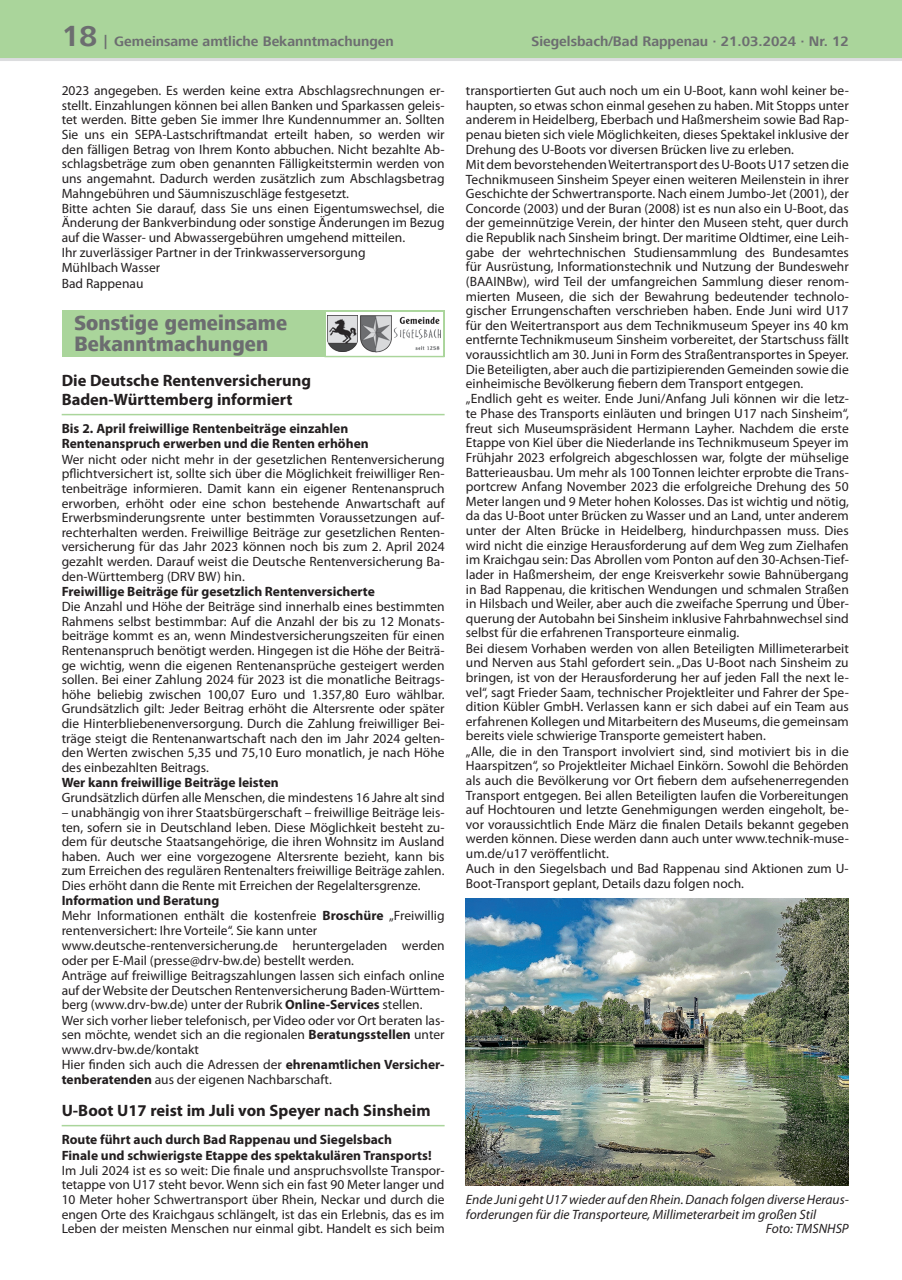
<style>
.page{position:relative;width:902px;height:1280px;background:#fff}
.page>*{position:absolute;margin:0;border:0;box-sizing:border-box;transform-origin:0 0}
.t1{font:800 21.45px/21px "Frutiger Next LT";letter-spacing:.01em;color:#6c6d70;scale:.91 1}
.NM_Überschrift_groß{font:700 16.5px/19.5px "Myriad Pro";color:#231f20}
.t2{font:700 14.25px "Frutiger Next LT";color:#6c6d70}
.NM_Textblock{font:13.5px/14.5px "Myriad Pro";color:#231f20;text-align:justify}
.NM_Textblock-2{font:700 13.5px "Myriad Pro";color:#231f20}
.NM_Bild{font:italic 13.5px "Myriad Pro";color:#231f20}
.NM_Überschrift{font:700 13.5px "Myriad Pro";color:#231f20}
.s1{font-size:30px}
.s2{font-weight:700}
</style>
<div class="page">
<div style="left:0;top:0;width:901px;height:60px;background:#aad59b"></div>
<hr style="left:0;top:58px;width:901px;height:3px;background:#dcdddf">
<img style="left:466px;top:898px;width:382px;height:287px">
<hr style="left:62px;top:414px;width:382px;height:1px;background:#aad59b">
<hr style="left:62px;top:1125px;width:382px;height:1px;background:#aad59b">
<div style="left:62px;top:310px;width:382px;height:47px;background:#aad59b"></div>
<div style="left:325px;top:311px;width:118px;height:46px;background:#fff"></div>
<img style="left:327px;top:315px;width:30px;height:37px">
<img style="left:360px;top:315px;width:31px;height:38px">
<img style="left:393px;top:316px;width:47px;height:34px">
<div style="left:324px;top:310px;width:120px;height:47px;border:1px solid #aad59b"></div>
<p class="t2" style="left:62px;top:33px;width:333px"><span class="s1">18</span> | Gemeinsame amtliche Bekanntmachungen</p>
<p class="t2" style="left:531px;top:33px;width:319px">Siegelsbach/Bad Rappenau · 21.03.2024 · Nr. 12</p>
<p class="NM_Textblock" style="left:466px;top:83px;width:384px">transportierten Gut auch noch um ein U-Boot, kann wohl keiner be&shy;haupten, so etwas schon einmal gesehen zu haben. Mit Stopps unter anderem in Heidelberg, Eberbach und Haßmersheim sowie Bad Rap&shy;penau bieten sich viele Möglichkeiten, dieses Spektakel inklusive der Drehung des U-Boots vor diversen Brücken live zu erleben.</p>
<p class="NM_Textblock" style="left:466px;top:157px;width:384px">Mit dem bevorstehenden Weitertransport des U-Boots U17 setzen die Technikmuseen Sinsheim Speyer einen weiteren Meilenstein in ihrer Geschichte der Schwertransporte. Nach einem Jumbo-Jet (2001), der Concorde (2003) und der Buran (2008) ist es nun also ein U-Boot, das der gemeinnützige Verein, der hinter den Museen steht, quer durch die Republik nach Sinsheim bringt. Der maritime Oldtimer, eine Leih&shy;gabe der wehrtechnischen Studiensammlung des Bundesamtes für Ausrüstung, Informationstechnik und Nutzung der Bundeswehr (BAAINBw), wird Teil der umfangreichen Sammlung dieser renom&shy;mierten Museen, die sich der Bewahrung bedeutender technolo&shy;gischer Errungenschaften verschrieben haben. Ende Juni wird U17 für den Weitertransport aus dem Technikmuseum Speyer ins 40 km entfernte Technikmuseum Sinsheim vorbereitet, der Startschuss fällt voraussichtlich am 30. Juni in Form des Straßentransportes in Speyer.<br>Die Beteiligten, aber auch die partizipierenden Gemeinden sowie die einheimische Bevölkerung fiebern dem Transport entgegen.</p>
<p class="NM_Textblock" style="left:466px;top:391px;width:384px">„Endlich geht es weiter. Ende Juni/Anfang Juli können wir die letz&shy;te Phase des Transports einläuten und bringen U17 nach Sinsheim“, freut sich Museumspräsident Hermann Layher. Nachdem die erste Etappe von Kiel über die Niederlande ins Technikmuseum Speyer im Frühjahr 2023 erfolgreich abgeschlossen war, folgte der mühselige Batterieausbau. Um mehr als 100 Tonnen leichter erprobte die Trans&shy;portcrew Anfang November 2023 die erfolgreiche Drehung des 50<br>Meter langen und 9 Meter hohen Kolosses. Das ist wichtig und nötig, da das U-Boot unter Brücken zu Wasser und an Land, unter anderem unter der Alten Brücke in Heidelberg, hindurchpassen muss. Dies wird nicht die einzige Herausforderung auf dem Weg zum Zielhafen im Kraichgau sein: Das Abrollen vom Ponton auf den 30-Achsen-Tief&shy;lader in Haßmersheim, der enge Kreisverkehr sowie Bahnübergang in Bad Rappenau, die kritischen Wendungen und schmalen Straßen in Hilsbach und Weiler, aber auch die zweifache Sperrung und Über&shy;querung der Autobahn bei Sinsheim inklusive Fahrbahnwechsel sind selbst für die erfahrenen Transporteure einmalig.</p>
<p class="NM_Textblock" style="left:466px;top:641px;width:384px">Bei diesem Vorhaben werden von allen Beteiligten Millimeterarbeit und Nerven aus Stahl gefordert sein. „Das U-Boot nach Sinsheim zu bringen, ist von der Herausforderung her auf jeden Fall the next le&shy;vel“, sagt Frieder Saam, technischer Projektleiter und Fahrer der Spe&shy;dition Kübler GmbH. Verlassen kann er sich dabei auf ein Team aus erfahrenen Kollegen und Mitarbeitern des Museums, die gemeinsam bereits viele schwierige Transporte gemeistert haben.</p>
<p class="NM_Textblock" style="left:466px;top:744px;width:384px">„Alle, die in den Transport involviert sind, sind motiviert bis in die Haarspitzen“, so Projektleiter Michael Einkörn. Sowohl die Behörden als auch die Bevölkerung vor Ort fiebern dem aufsehenerregenden Transport entgegen. Bei allen Beteiligten laufen die Vorbereitungen auf Hochtouren und letzte Genehmigungen werden eingeholt, be&shy;vor voraussichtlich Ende März die finalen Details bekannt gegeben werden können. Diese werden dann auch unter www.technik-muse&shy;um.de/u17 veröffentlicht.</p>
<p class="NM_Textblock" style="left:466px;top:861px;width:384px">Auch in den Siegelsbach und Bad Rappenau sind Aktionen zum U-<br>Boot-Transport geplant, Details dazu folgen noch.</p>
<p class="NM_Textblock" style="left:62px;top:83px;width:384px">2023 angegeben. Es werden keine extra Abschlagsrechnungen er&shy;stellt. Einzahlungen können bei allen Banken und Sparkassen geleis&shy;tet werden. Bitte geben Sie immer Ihre Kundennummer an. Sollten Sie uns ein SEPA-Lastschriftmandat erteilt haben, so werden wir den fälligen Betrag von Ihrem Konto abbuchen. Nicht bezahlte Ab&shy;schlagsbeträge zum oben genannten Fälligkeitstermin werden von uns angemahnt. Dadurch werden zusätzlich zum Abschlagsbetrag Mahngebühren und Säumniszuschläge festgesetzt.</p>
<p class="NM_Textblock" style="left:62px;top:201px;width:384px">Bitte achten Sie darauf, dass Sie uns einen Eigentumswechsel, die Änderung der Bankverbindung oder sonstige Änderungen im Bezug auf die Wasser- und Abwassergebühren umgehend mitteilen.</p>
<p class="NM_Textblock" style="left:62px;top:245px;width:305px">Ihr zuverlässiger Partner in der Trinkwasserversorgung</p>
<p class="NM_Textblock" style="left:62px;top:260px;width:100px">Mühlbach Wasser</p>
<p class="NM_Textblock" style="left:62px;top:276px;width:83px">Bad Rappenau</p>
<p class="t1" style="left:74px;top:313px;width:235px">Sonstige gemeinsame<br>Bekanntmachungen</p>
<p class="NM_Überschrift_groß" style="left:62px;top:370px;width:251px">Die Deutsche Rentenversicherung<br>Baden-Württemberg informiert</p>
<p class="NM_Überschrift" style="left:62px;top:420px;width:288px">Bis 2. April freiwillige Rentenbeiträge einzahlen</p>
<p class="NM_Textblock-2" style="left:62px;top:435px;width:308px">Rentenanspruch erwerben und die Renten erhöhen</p>
<p class="NM_Textblock" style="left:62px;top:452px;width:384px">Wer nicht oder nicht mehr in der gesetzlichen Rentenversicherung pflichtversichert ist, sollte sich über die Möglichkeit freiwilliger Ren&shy;tenbeiträge informieren. Damit kann ein eigener Rentenanspruch erworben, erhöht oder eine schon bestehende Anwartschaft auf Erwerbsminderungsrente unter bestimmten Voraussetzungen auf&shy;rechterhalten werden. Freiwillige Beiträge zur gesetzlichen Renten&shy;versicherung für das Jahr 2023 können noch bis zum 2. April 2024 gezahlt werden. Darauf weist die Deutsche Rentenversicherung Ba&shy;den-Württemberg (DRV BW) hin.</p>
<p class="NM_Textblock-2" style="left:62px;top:582px;width:315px">Freiwillige Beiträge für gesetzlich Rentenversicherte</p>
<p class="NM_Textblock" style="left:62px;top:599px;width:384px">Die Anzahl und Höhe der Beiträge sind innerhalb eines bestimmten Rahmens selbst bestimmbar: Auf die Anzahl der bis zu 12 Monats&shy;beiträge kommt es an, wenn Mindestversicherungszeiten für einen Rentenanspruch benötigt werden. Hingegen ist die Höhe der Beiträ&shy;ge wichtig, wenn die eigenen Rentenansprüche gesteigert werden sollen. Bei einer Zahlung 2024 für 2023 ist die monatliche Beitrags&shy;höhe beliebig zwischen 100,07 Euro und 1.357,80 Euro wählbar.<br>Grundsätzlich gilt: Jeder Beitrag erhöht die Altersrente oder später die Hinterbliebenenversorgung. Durch die Zahlung freiwilliger Bei&shy;träge steigt die Rentenanwartschaft nach den im Jahr 2024 gelten&shy;den Werten zwischen 5,35 und 75,10 Euro monatlich, je nach Höhe des einbezahlten Beitrags.</p>
<p class="NM_Textblock-2" style="left:62px;top:774px;width:218px">Wer kann freiwillige Beiträge leisten</p>
<p class="NM_Textblock" style="left:62px;top:790px;width:384px">Grundsätzlich dürfen alle Menschen, die mindestens 16 Jahre alt sind</p>
<p class="NM_Textblock" style="left:62px;top:805px;width:384px">– unabhängig von ihrer Staatsbürgerschaft – freiwillige Beiträge leis&shy;ten, sofern sie in Deutschland leben. Diese Möglichkeit besteht zu&shy;dem für deutsche Staatsangehörige, die ihren Wohnsitz im Ausland haben. Auch wer eine vorgezogene Altersrente bezieht, kann bis zum Erreichen des regulären Rentenalters freiwillige Beiträge zahlen.<br>Dies erhöht dann die Rente mit Erreichen der Regelaltersgrenze.</p>
<p class="NM_Textblock-2" style="left:62px;top:892px;width:159px">Information und Beratung</p>
<p class="NM_Textblock" style="left:62px;top:908px;width:384px">Mehr Informationen enthält die kostenfreie <span class="s2">Broschüre</span> „Freiwillig rentenversichert: Ihre Vorteile“. Sie kann unter</p>
<p class="NM_Textblock" style="left:62px;top:938px;width:384px">www.deutsche-rentenversicherung.de heruntergeladen werden oder per E-Mail (presse@drv-bw.de) bestellt werden.</p>
<p class="NM_Textblock" style="left:62px;top:968px;width:384px">Anträge auf freiwillige Beitragszahlungen lassen sich einfach online auf der Website der Deutschen Rentenversicherung Baden-Württem&shy;berg (www.drv-bw.de) unter der Rubrik <span class="s2">Online-Services</span> stellen.</p>
<p class="NM_Textblock" style="left:62px;top:1012px;width:384px">Wer sich vorher lieber telefonisch, per Video oder vor Ort beraten las&shy;sen möchte, wendet sich an die regionalen <span class="s2">Beratungsstellen</span> unter www.drv-bw.de/kontakt</p>
<p class="NM_Textblock" style="left:62px;top:1057px;width:384px">Hier finden sich auch die Adressen der <span class="s2">ehrenamtlichen Versicher&shy;tenberatenden</span> aus der eigenen Nachbarschaft.</p>
<p class="NM_Überschrift_groß" style="left:62px;top:1100px;width:370px">U-Boot U17 reist im Juli von Speyer nach Sinsheim</p>
<p class="NM_Textblock-2" style="left:62px;top:1131px;width:332px">Route führt auch durch Bad Rappenau und Siegelsbach</p>
<p class="NM_Textblock-2" style="left:62px;top:1146px;width:371px">Finale und schwierigste Etappe des spektakulären Transports!</p>
<p class="NM_Textblock" style="left:62px;top:1163px;width:384px">Im Juli 2024 ist es so weit: Die finale und anspruchsvollste Transpor&shy;tetappe von U17 steht bevor. Wenn sich ein fast 90 Meter langer und 10 Meter hoher Schwertransport über Rhein, Neckar und durch die engen Orte des Kraichgaus schlängelt, ist das ein Erlebnis, das es im Leben der meisten Menschen nur einmal gibt. Handelt es sich beim</p>
<p class="NM_Bild" style="left:466px;top:1191px;width:384px">Ende Juni geht U17 wieder auf den Rhein. Danach folgen diverse Heraus-</p>
<p class="NM_Bild" style="left:466px;top:1206px;width:352px">forderungen für die Transporteure, Millimeterarbeit im großen Stil</p>
<p class="NM_Bild" style="left:765px;top:1220px;width:84px">Foto: TMSNHSP</p>
</div>
